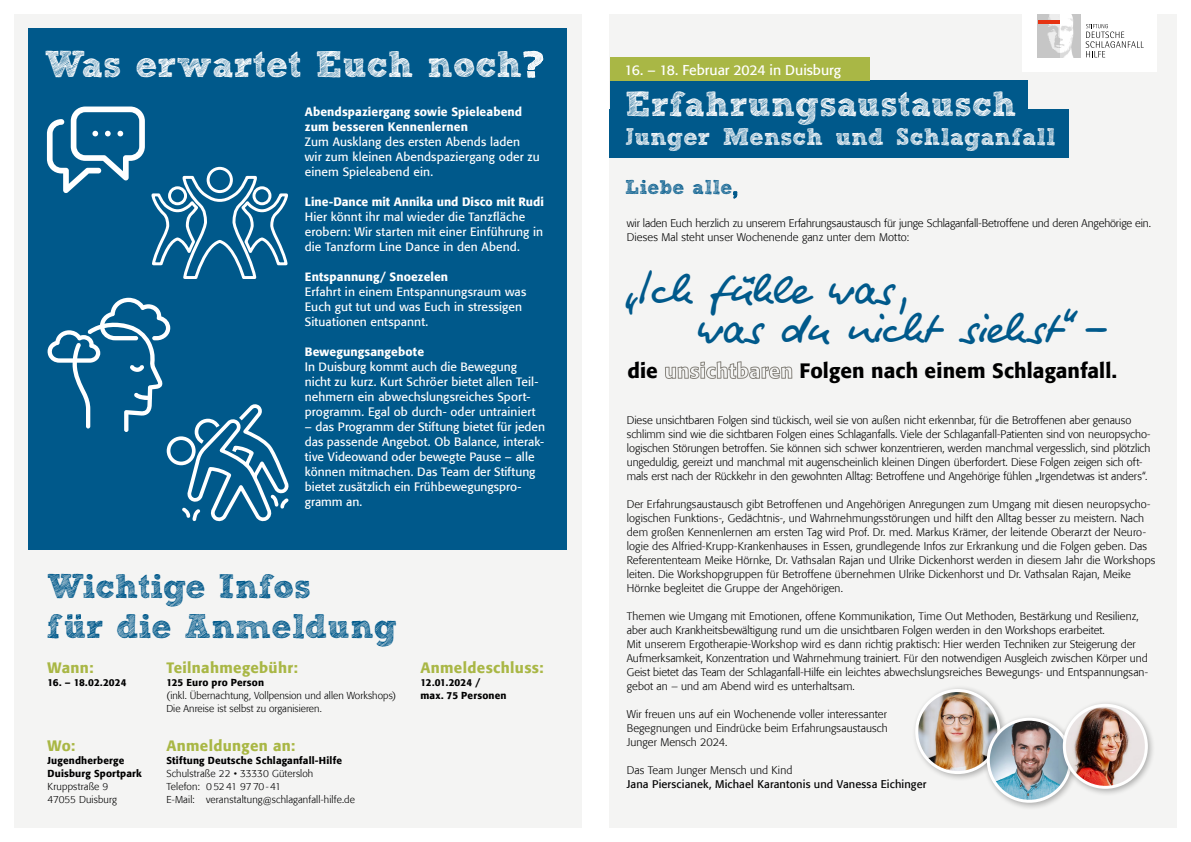
<style>
.page{position:relative;width:1191px;height:842px;background:#fff}
.page>*{position:absolute;margin:0;border:0;box-sizing:border-box;transform-origin:0 0}
.t1{font:46.7px/38.7px "BORKISHAND";color:#00598b}
.t2{font:700 37px "freeversion Sketch Block";color:#fff}
.t3{font:700 35px "freeversion Sketch Block";letter-spacing:.005em;color:#fff}
.t4{font:700 34px/40px "freeversion Sketch Block";color:#00598b}
.t5{font:700 24px "freeversion Sketch Block";letter-spacing:.005em;color:#fff}
.t6{font:500 20.7px "Formata";letter-spacing:.005em;color:#000}
.t7{font:700 20px "freeversion Sketch Block";letter-spacing:.005em;color:#00598b}
.t8{font:500 15px "Formata";letter-spacing:.02em;color:#a9b745}
.t9{font:14px "Formata";letter-spacing:-.005em;color:#fff}
.t10{font:12px/15px "Formata";letter-spacing:.005em;color:#fff}
.t11{font:500 12px/15px "Formata";letter-spacing:.01em;color:#fff}
.t12{font:300 11px/14px "Formata";letter-spacing:.005em;color:#000}
.t13{font:11px "Formata";letter-spacing:.01em;color:#000}
.t14{font:300 10px/13px "Formata";letter-spacing:.01em;color:#000}
.t15{font:500 10px/13px "Formata";letter-spacing:.015em;color:#000}
.s1{color:#87847d}
</style>
<div class="page">
<div style="left:609px;top:14px;width:567px;height:814px;background:#f4f4f3"></div>
<div style="left:1022px;top:14px;width:135px;height:58px;background:#fff"></div>
<div style="left:609px;top:81px;width:418px;height:47px;background:#00598b"></div>
<div style="left:609px;top:109px;width:460px;height:49px;background:#00598b"></div>
<svg style="left:733px;top:191px;width:4px;height:8px"></svg>
<div style="left:1037px;top:14px;width:22px;height:43px;background:#c6c6c6"></div>
<img style="left:1038px;top:17px;width:11px;height:21px">
<svg style="left:1049px;top:14px;width:94px;height:43px"></svg>
<hr style="left:1037px;top:21px;width:22px;height:3px;background:#e63312">
<div style="left:609px;top:57px;width:260px;height:24px;background:#a9b745"></div>
<div style="left:14px;top:14px;width:567px;height:814px;background:#f4f4f3"></div>
<div style="left:28px;top:28px;width:539px;height:522px;background:#00598b"></div>
<svg style="left:47px;top:107px;width:241px;height:172px"></svg>
<svg style="left:47px;top:298px;width:242px;height:224px"></svg>
<svg style="left:67px;top:614px;width:14px;height:5px"></svg>
<svg style="left:523px;top:51px;width:20px;height:27px"></svg>
<div style="left:911px;top:685px;width:97px;height:97px;background:#000;opacity:.3"></div>
<img style="left:916px;top:691px;width:82px;height:81px">
<div style="left:915px;top:689px;width:85px;height:85px;border:3px solid #fff;border-radius:50%"></div>
<div style="left:982px;top:714px;width:98px;height:97px;background:#000;opacity:.3"></div>
<img style="left:988px;top:719px;width:82px;height:82px;border-radius:41px">
<div style="left:986px;top:718px;width:85px;height:85px;border:3px solid #fff;border-radius:50%"></div>
<div style="left:1058px;top:700px;width:98px;height:97px;background:#000;opacity:.3"></div>
<img style="left:1064px;top:706px;width:82px;height:81px">
<div style="left:1062px;top:704px;width:85px;height:85px;border:3px solid #fff;border-radius:50%"></div>
<h2 class="t2" style="left:45px;top:51px;width:479px">Was erwartet Euch noch</h2>
<p class="t11" style="left:305px;top:104px;width:219px">Abendspaziergang sowie Spieleabend zum besseren Kennenlernen</p>
<p class="t10" style="left:305px;top:134px;width:236px">Zum Ausklang des ersten Abends laden wir zum kleinen Abendspaziergang oder zu einem Spieleabend ein.</p>
<p class="t11" style="left:305px;top:194px;width:240px">Line-Dance mit Annika und Disco mit Rudi</p>
<p class="t10" style="left:305px;top:209px;width:240px">Hier könnt ihr mal wieder die Tanzfläche erobern: Wir starten mit einer Einführung in die Tanzform Line Dance in den Abend.</p>
<p class="t11" style="left:305px;top:269px;width:145px">Entspannung/ Snoezelen</p>
<p class="t10" style="left:305px;top:284px;width:223px">Erfahrt in einem Entspannungsraum was<br>Euch gut tut und was Euch in stressigen<br>Situationen entspannt.</p>
<p class="t11" style="left:305px;top:344px;width:121px">Bewegungsangebote</p>
<p class="t10" style="left:305px;top:359px;width:235px">In Duisburg kommt auch die Bewegung nicht zu kurz. Kurt Schröer bietet allen Teil&shy;nehmern ein abwechslungsreiches Sport&shy;programm. Egal ob durch- oder untrainiert</p>
<p class="t10" style="left:305px;top:419px;width:242px">– das Programm der Stiftung bietet für jeden das passende Angebot. Ob Balance, interak&shy;tive Videowand oder bewegte Pause – alle können mitmachen. Das Team der Stiftung bietet zusätzlich ein Frühbewegungspro&shy;gramm an.</p>
<h3 class="t4" style="left:47px;top:570px;width:352px">Wichtige Infos<br>fur die Anmeldung</h3>
<h3 class="t8" style="left:48px;top:658px;width:47px">Wann:</h3>
<p class="t15" style="left:48px;top:676px;width:81px">16. – 18.02.2024</p>
<h3 class="t8" style="left:48px;top:736px;width:29px">Wo:</h3>
<p class="t15" style="left:48px;top:754px;width:96px">Jugendherberge<br>Duisburg Sportpark</p>
<p class="t14" style="left:48px;top:780px;width:71px">Kruppstraße 9<br>47055 Duisburg</p>
<h3 class="t8" style="left:166px;top:658px;width:133px">Teilnahmegebühr:</h3>
<p class="t15" style="left:166px;top:676px;width:99px">125 Euro pro Person</p>
<p class="t14" style="left:166px;top:689px;width:231px">(inkl. Übernachtung, Vollpension und allen Workshops)<br>Die Anreise ist selbst zu organisieren.</p>
<h3 class="t8" style="left:166px;top:736px;width:130px">Anmeldungen an:</h3>
<p class="t15" style="left:166px;top:754px;width:177px">Stiftung Deutsche Schlaganfall-Hilfe</p>
<p class="t14" style="left:166px;top:767px;width:190px">Schulstraße 22 • 33330 Gütersloh<br>Telefon: 05241 9770-41<br>E-Mail: veranstaltung@schlaganfall-hilfe.de</p>
<h3 class="t8" style="left:420px;top:658px;width:125px">Anmeldeschluss:</h3>
<p class="t15" style="left:420px;top:676px;width:88px">12.01.2024 /<br>max. 75 Personen</p>
<p class="t9" style="left:624px;top:61px;width:218px">16. – 18. Februar 2024 in Duisburg</p>
<h3 class="t3" style="left:625px;top:91px;width:392px">Erfahrungsaustausch</h3>
<h3 class="t5" style="left:625px;top:128px;width:432px">Junger Mensch und Schlaganfall</h3>
<h3 class="t7" style="left:625px;top:180px;width:108px">Liebe alle</h3>
<p class="t12" style="left:627px;top:216px;width:526px">wir laden Euch herzlich zu unserem Erfahrungsaustausch für junge Schlaganfall-Betroffene und deren Angehörige ein.<br>Dieses Mal steht unser Wochenende ganz unter dem Motto:</p>
<h1 class="t1" style="left:698px;top:273px;width:414px;text-indent:-72px">„Ich fühle was,<br>was du nicht siehst“–</h1>
<h3 class="t6" style="left:627px;top:358px;width:491px">die <span class="s1">unsichtbaren</span> Folgen nach einem Schlaganfall.</h3>
<p class="t12" style="left:627px;top:413px;width:525px">Diese unsichtbaren Folgen sind tückisch, weil sie von außen nicht erkennbar, für die Betroffenen aber genauso schlimm sind wie die sichtbaren Folgen eines Schlaganfalls. Viele der Schlaganfall-Patienten sind von neuropsycho&shy;logischen Störungen betroffen. Sie können sich schwer konzentrieren, werden manchmal vergesslich, sind plötzlich ungeduldig, gereizt und manchmal mit augenscheinlich kleinen Dingen überfordert. Diese Folgen zeigen sich oft&shy;mals erst nach der Rückkehr in den gewohnten Alltag: Betroffene und Angehörige fühlen „Irgendetwas ist anders“.</p>
<p class="t12" style="left:627px;top:497px;width:530px">Der Erfahrungsaustausch gibt Betroffenen und Angehörigen Anregungen zum Umgang mit diesen neuropsycho&shy;logischen Funktions-, Gedächtnis-, und Wahrnehmungsstörungen und hilft den Alltag besser zu meistern. Nach dem großen Kennenlernen am ersten Tag wird Prof. Dr. med. Markus Krämer, der leitende Oberarzt der Neuro&shy;logie des Alfried-Krupp-Krankenhauses in Essen, grundlegende Infos zur Erkrankung und die Folgen geben. Das Referententeam Meike Hörnke, Dr. Vathsalan Rajan und Ulrike Dickenhorst werden in diesem Jahr die Workshops leiten. Die Workshopgruppen für Betroffene übernehmen Ulrike Dickenhorst und Dr. Vathsalan Rajan, Meike Hörnke begleitet die Gruppe der Angehörigen.</p>
<p class="t12" style="left:627px;top:609px;width:523px">Themen wie Umgang mit Emotionen, offene Kommunikation, Time Out Methoden, Bestärkung und Resilienz, aber auch Krankheitsbewältigung rund um die unsichtbaren Folgen werden in den Workshops erarbeitet.<br>Mit unserem Ergotherapie-Workshop wird es dann richtig praktisch: Hier werden Techniken zur Steigerung der Aufmerksamkeit, Konzentration und Wahrnehmung trainiert. Für den notwendigen Ausgleich zwischen Körper und Geist bietet das Team der Schlaganfall-Hilfe ein leichtes abwechslungsreiches Bewegungs- und Entspannungsan&shy;gebot an – und am Abend wird es unterhaltsam.</p>
<p class="t12" style="left:627px;top:707px;width:262px;text-align:justify">Wir freuen uns auf ein Wochenende voller interessanter Begegnungen und Eindrücke beim Erfahrungsaustausch Junger Mensch 2024.</p>
<p class="t12" style="left:627px;top:763px;width:167px">Das Team Junger Mensch und Kind</p>
<p class="t13" style="left:627px;top:777px;width:301px">Jana Pierscianek, Michael Karantonis und Vanessa Eichinger</p>
</div>
